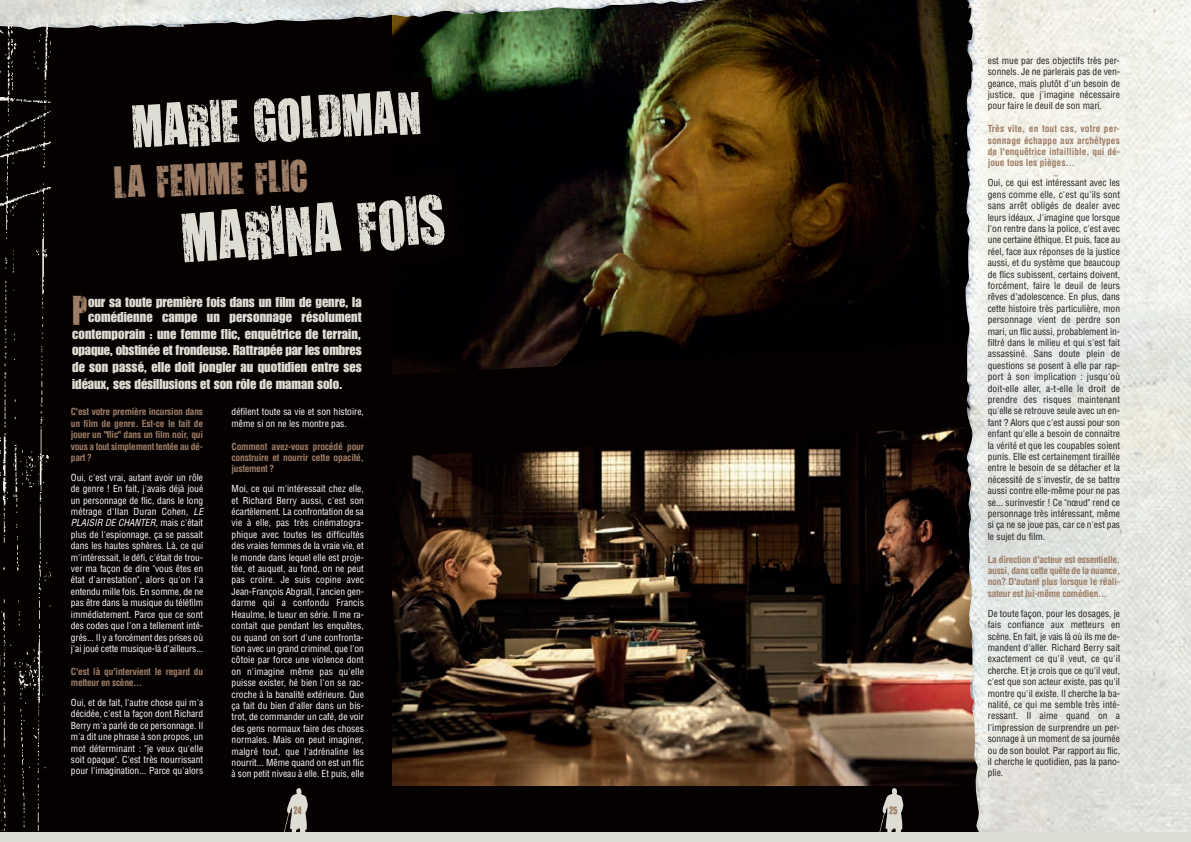
<style>
.page{position:relative;width:1191px;height:842px;background:#fff}
.page>*{position:absolute;margin:0;border:0;box-sizing:border-box;transform-origin:0 0}
.t1{font:56.7px "You Are Loved";color:#deddd4}
.t2{font:49.3px "You Are Loved";color:#deddd4}
.t3{font:37.1px "You Are Loved";color:#9e7e67}
.t4{font:33.9px "You Are Loved";color:#9e7e67}
.t5{font:14px/16.8px "Impact";color:#deddd4}
.t6{font:condensed 9.5px/11.4px "Helvetica";color:#231f20;text-align:justify}
.t7{font:condensed 9.5px/11.4px "Helvetica";color:#fff}
.t8{font:700 condensed 9.5px/11.4px "Helvetica";letter-spacing:-.025em;color:#9e7e67;text-align:justify}
.t9{font:9px "You Are Loved";color:#9e7e67}
.s1{font-style:italic}
</style>
<div class="page">
<div style="left:0;top:0;width:595px;height:842px;background:#060101"></div>
<svg style="left:595px;top:734px;width:596px;height:99px;background:#84817e"></svg>
<img style="left:392px;top:457px;width:600px;height:328px">
<img style="left:392px;top:0;width:581px;height:343px">
<svg style="left:395px;top:343px;width:578px;height:114px;fill:#060101"></svg>
<img style="left:973px;top:0;width:218px;height:734px">
<img style="left:0;top:23px;width:51px;height:810px">
<svg style="left:392px;top:173px;width:69px;height:91px"></svg>
<svg style="left:392px;top:77px;width:44px;height:72px"></svg>
<svg style="left:863px;top:788px;width:60px;height:45px;background:#3d3937"></svg>
<svg style="left:267px;top:788px;width:60px;height:45px"></svg>
<div style="left:0;top:833px;width:1191px;height:9px;background:#deddd4"></div>
<h2 class="t2" style="left:130px;top:94px;width:292px;rotate:-3deg">MARIE GOLDMAN</h2>
<h3 class="t3" style="left:113px;top:158px;width:195px;rotate:-2deg">LA FEMME FLIC</h3>
<h1 class="t1" style="left:179px;top:201px;width:265px;rotate:-4deg">MARINA FOIS</h1>
<h3 class="t4" style="left:72px;top:287px;width:17px">P</h3>
<h3 class="t5" style="left:88px;top:295px;width:275px;line-height:15px">our sa toute première fois dans un film de genre, la comédienne campe un personnage résolument</h3>
<h3 class="t5" style="left:72px;top:326px;width:291px;text-align:justify">contemporain : une femme flic, enquêtrice de terrain, opaque, obstinée et frondeuse. Rattrapée par les ombres de son passé, elle doit jongler au quotidien entre ses idéaux, ses désillusions et son rôle de maman solo.</h3>
<p class="t8" style="left:71px;top:407px;width:134px">C'est votre première incursion dans un film de genre. Est-ce le fait de jouer un "flic" dans un film noir, qui vous a tout simplement tentée au dé&shy;part ?</p>
<p class="t7" style="left:71px;top:472px;width:135px">Oui, c'est vrai, autant avoir un rôle de genre ! En fait, j'avais déjà joué un personnage de flic, dans le long métrage d'Ilan Duran Cohen, <span class="s1">LE PLAISIR DE CHANTER</span>, m a i s c ' é t a i t plus de l'espionnage, ça se passait dans les hautes sphères. Là, ce qui m'intéressait, le défi, c'était de trou&shy;ver ma façon de dire "vous êtes en état d'arrestation", alors qu'on l'a entendu mille fois. En somme, de ne pas être dans la musique du téléfilm immédiatement. Parce que ce sont des codes que l'on a tellement inté&shy;grés... Il y a forcément des prises où j'ai joué cette musique-là d'ailleurs...</p>
<p class="t8" style="left:71px;top:666px;width:134px">C'est là qu'intervient le regard du metteur en scène...</p>
<p class="t7" style="left:71px;top:697px;width:134px;text-align:justify">Oui, et de fait, l'autre chose qui m'a décidée, c'est la façon dont Richard Berry m'a parlé de ce personnage. Il m'a dit une phrase à son propos, un mot déterminant : "je veux qu'elle soit opaque". C'est très nourrissant pour l'imagination... Parce qu'alors</p>
<p class="t7" style="left:232px;top:406px;width:134px">défilent toute sa vie et son histoire, même si on ne les montre pas.</p>
<p class="t8" style="left:232px;top:441px;width:134px">Comment avez-vous procédé pour construire et nourrir cette opacité, justement ?</p>
<p class="t7" style="left:232px;top:483px;width:134px;text-align:justify">Moi, ce qui m'intéressait chez elle, et Richard Berry aussi, c'est son écartèlement. La confrontation de sa vie à elle, pas très cinématogra&shy;phique avec toutes les difficultés des vraies femmes de la vraie vie, et le monde dans lequel elle est proje&shy;tée, et auquel, au fond, on ne peut pas croire. Je suis copine avec Jean-François Abgrall, l'ancien gen&shy;darme qui a confondu Francis Heaulme, le tueur en série. Il me ra&shy;contait que pendant les enquêtes, ou quand on sort d'une confronta&shy;tion avec un grand criminel, que l'on côtoie par force une violence dont on n'imagine même pas qu'elle puisse exister, hé bien l'on se rac&shy;croche à la banalité extérieure. Que ça fait du bien d'aller dans un bis&shy;trot, de commander un café, de voir des gens normaux faire des choses normales. Mais on peut imaginer, malgré tout, que l'adrénaline les nourrit... Même quand on est un flic à son petit niveau à elle. Et puis, elle</p>
<p class="t9" style="left:293px;top:804px;width:10px">24</p>
<p class="t9" style="left:889px;top:804px;width:10px">25</p>
<p class="t6" style="left:987px;top:55px;width:134px">est mue par des objectifs très per&shy;sonnels. Je ne parlerais pas de ven&shy;geance, mais plutôt d'un besoin de justice, que j'imagine nécessaire pour faire le deuil de son mari.</p>
<p class="t8" style="left:987px;top:124px;width:134px">Très vite, en tout cas, votre per&shy;sonnage échappe aux archétypes de l'enquêtrice infaillible, qui dé&shy;joue tous les pièges...</p>
<p class="t6" style="left:987px;top:177px;width:134px">Oui, ce qui est intéressant avec les gens comme elle, c'est qu'ils sont sans arrêt obligés de dealer avec leurs idéaux. J'imagine que lorsque l'on rentre dans la police, c'est avec une certaine éthique. Et puis, face au réel, face aux réponses de la justice aussi, et du système que beaucoup de flics subissent, certains doivent, forcément, faire le deuil de leurs rêves d'adolescence. En plus, dans cette histoire très particulière, mon personnage vient de perdre son mari, un flic aussi, probablement in&shy;filtré dans le milieu et qui s'est fait assassiné. Sans doute plein de questions se posent à elle par rap&shy;port à son implication : jusqu'où doit-elle aller, a-t-elle le droit de prendre des risques maintenant qu'elle se retrouve seule avec un en&shy;fant ? Alors que c'est aussi pour son enfant qu'elle a besoin de connaitre la vérité et que les coupables soient punis. Elle est certainement tiraillée entre le besoin de se détacher et la nécessité de s'investir, de se battre aussi contre elle-même pour ne pas se... surinvestir ! Ce "nœud" rend ce personnage très intéressant, même si ça ne se joue pas, car ce n'est pas le sujet du film.</p>
<p class="t8" style="left:987px;top:554px;width:134px">La direction d'acteur est essentielle, aussi, dans cette quête de la nuance, non? D'autant plus lorsque le réali&shy;sateur est lui-même comédien...</p>
<p class="t6" style="left:987px;top:608px;width:134px">De toute façon, pour les dosages, je fais confiance aux metteurs en scène. En fait, je vais là où ils me de&shy;mandent d'aller. Richard Berry sait exactement ce qu'il veut, ce qu'il cherche. Et je crois que ce qu'il veut, c'est que son acteur existe, pas qu'il montre qu'il existe. Il cherche la ba&shy;nalité, ce qui me semble très inté&shy;ressant. Il aime quand on a l'impression de surprendre un per&shy;sonnage à un moment de sa journée ou de son boulot. Par rapport au flic, il cherche le quotidien, pas la pano&shy;plie.</p>
</div>
